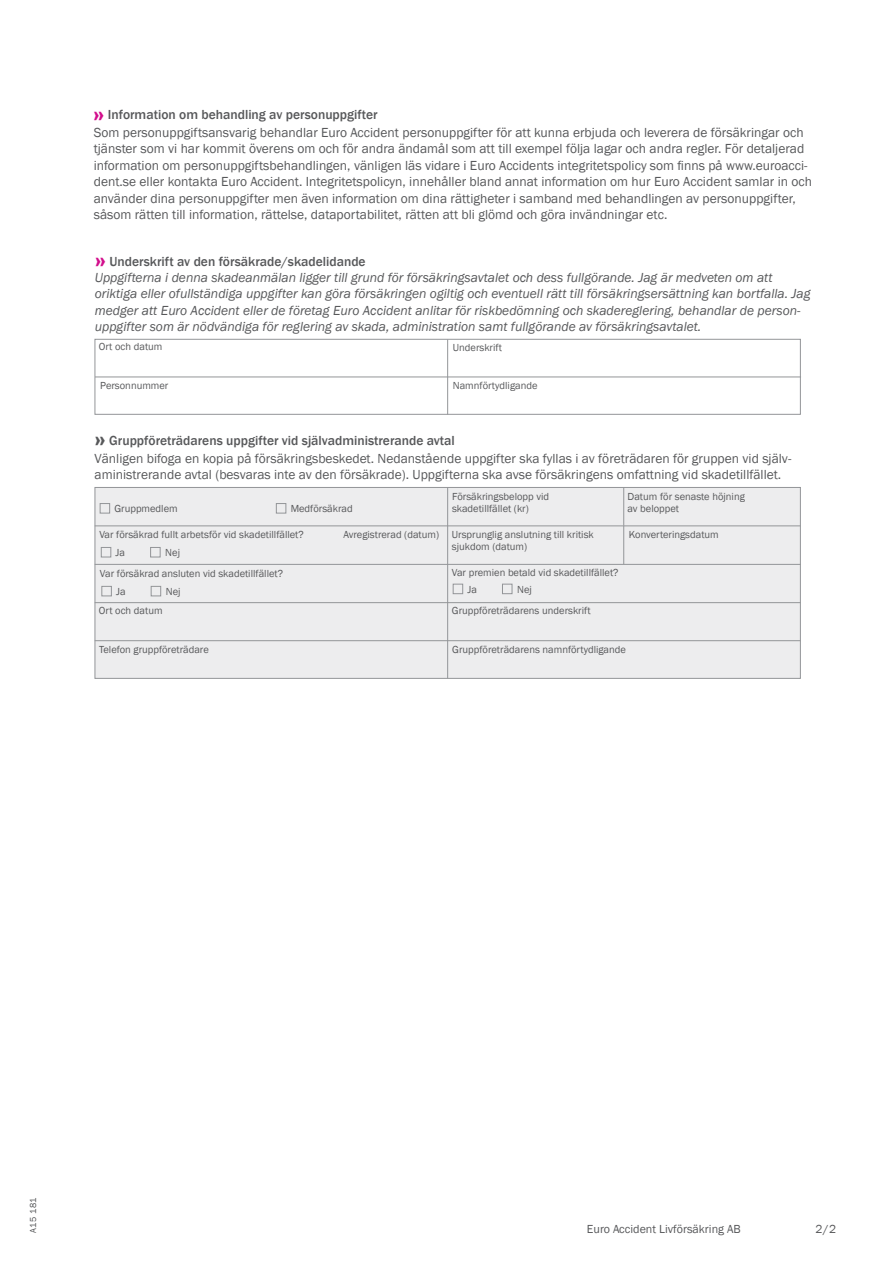
<style>
.page{position:relative;width:893px;height:1263px;background:#fff}
.page>*{position:absolute;margin:0;border:0;box-sizing:border-box;transform-origin:0 0}
.t1{font:800 30px "Franklin Gothic";color:#d20e8c}
.Styckesrubrik{font:800 30px "Franklin Gothic";color:#57585a}
.Brödtext{font:13.5px/16.5px "Franklin Gothic";color:#57585a}
.t2{font:italic 13.5px/16.5px "Franklin Gothic";color:#57585a}
.Styckesrubrik-2{font:500 13.5px "Franklin Gothic";color:#57585a}
.t3{font:500 13.5px "Franklin Gothic";color:#57585a}
.t4{font:12px "Franklin Gothic";color:#57585a}
.t5{font:10.5px/12px "Franklin Gothic";color:#57585a}
.t6{font:9px "Franklin Gothic";letter-spacing:.04em;color:#57585a}
</style>
<div class="page">
<div style="left:95px;top:487px;width:706px;height:191px;background:#ededee;border:1px solid #939598"></div>
<hr style="left:95px;top:526px;width:706px;height:1px;background:#939598">
<hr style="left:95px;top:564px;width:706px;height:1px;background:#939598">
<hr style="left:95px;top:602px;width:706px;height:1px;background:#939598">
<hr style="left:95px;top:640px;width:706px;height:1px;background:#939598">
<hr style="left:447px;top:487px;width:1px;height:191px;background:#939598">
<div style="left:100px;top:503px;width:10px;height:10px;border:1px solid #939598"></div>
<div style="left:276px;top:503px;width:10px;height:10px;border:1px solid #939598"></div>
<hr style="left:623px;top:487px;width:1px;height:39px;background:#939598">
<hr style="left:623px;top:526px;width:1px;height:38px;background:#939598">
<div style="left:453px;top:584px;width:10px;height:10px;border:1px solid #939598"></div>
<div style="left:502px;top:584px;width:10px;height:10px;border:1px solid #939598"></div>
<div style="left:95px;top:339px;width:705px;height:75px;border:1px solid #939598"></div>
<hr style="left:95px;top:377px;width:706px;height:1px;background:#939598">
<hr style="left:447px;top:339px;width:1px;height:75px;background:#939598">
<svg style="left:95px;top:338px;width:70px;height:23px"></svg>
<div style="left:101px;top:547px;width:10px;height:10px;border:1px solid #939598"></div>
<div style="left:150px;top:547px;width:10px;height:10px;border:1px solid #939598"></div>
<div style="left:102px;top:586px;width:10px;height:10px;border:1px solid #939598"></div>
<div style="left:151px;top:586px;width:10px;height:10px;border:1px solid #939598"></div>
<h1 class="t1" style="left:93px;top:93px;width:13px">»</h1>
<p class="t3" style="left:108px;top:106px;width:271px">Information om behandling av personuppgifter</p>
<p class="Brödtext" style="left:94px;top:124px;width:720px">Som personuppgiftsansvarig behandlar Euro Accident personuppgifter för att kunna erbjuda och leverera de försäkringar och tjänster som vi har kommit överens om och för andra ändamål som att till exempel följa lagar och andra regler. För detaljerad information om personuppgiftsbehandlingen, vänligen läs vidare i Euro Accidents integritetspolicy som finns på www.euroacci&shy;dent.se eller kontakta Euro Accident. Integritetspolicyn, innehåller bland annat information om hur Euro Accident samlar in och använder dina personuppgifter men även information om dina rättigheter i samband med behandlingen av personuppgifter, såsom rätten till information, rättelse, dataportabilitet, rätten att bli glömd och göra invändningar etc.</p>
<h1 class="t1" style="left:95px;top:239px;width:13px">»</h1>
<p class="Styckesrubrik-2" style="left:109px;top:253px;width:258px">Underskrift av den försäkrade/skadelidande</p>
<p class="t2" style="left:95px;top:269px;width:717px">Uppgifterna i denna skadeanmälan ligger till grund för försäkringsavtalet och dess fullgörande. Jag är medveten om att oriktiga eller ofullständiga uppgifter kan göra försäkringen ogiltig och eventuell rätt till försäkringsersättning kan bortfalla. Jag medger att Euro Accident eller de företag Euro Accident anlitar för riskbedömning och skadereglering, behandlar de person&shy;uppgifter som är nödvändiga för reglering av skada, administration samt fullgörande av försäkringsavtalet.</p>
<p class="t5" style="left:99px;top:341px;width:65px">Ort och datum</p>
<p class="t5" style="left:100px;top:380px;width:70px">Personnummer</p>
<p class="t5" style="left:453px;top:342px;width:51px">Underskrift</p>
<p class="t5" style="left:453px;top:380px;width:86px">Namnförtydligande</p>
<p class="Styckesrubrik" style="left:95px;top:418px;width:13px">»</p>
<p class="Styckesrubrik-2" style="left:109px;top:432px;width:347px">Gruppföreträdarens uppgifter vid självadministrerande avtal</p>
<p class="Brödtext" style="left:95px;top:450px;width:698px">Vänligen bifoga en kopia på försäkringsbeskedet. Nedanstående uppgifter ska fyllas i av företrädaren för gruppen vid själv&shy;aministrerande avtal (besvaras inte av den försäkrade). Uppgifterna ska avse försäkringens omfattning vid skadetillfället.</p>
<p class="t5" style="left:114px;top:503px;width:65px">Gruppmedlem</p>
<p class="t5" style="left:291px;top:503px;width:64px">Medförsäkrad</p>
<p class="t5" style="left:99px;top:528px;width:206px">Var försäkrad fullt arbetsför vid skadetillfället?</p>
<p class="t5" style="left:116px;top:547px;width:11px">Ja</p>
<p class="t5" style="left:165px;top:547px;width:16px">Nej</p>
<p class="t5" style="left:100px;top:567px;width:185px">Var försäkrad ansluten vid skadetillfället?</p>
<p class="t5" style="left:116px;top:585px;width:11px">Ja</p>
<p class="t5" style="left:166px;top:585px;width:16px">Nej</p>
<p class="t5" style="left:343px;top:528px;width:97px">Avregistrerad (datum)</p>
<p class="t5" style="left:452px;top:490px;width:99px">Försäkringsbelopp vid</p>
<p class="t5" style="left:452px;top:502px;width:78px">skadetillfället (kr)</p>
<p class="t5" style="left:628px;top:490px;width:119px">Datum för senaste höjning</p>
<p class="t5" style="left:628px;top:502px;width:53px">av beloppet</p>
<p class="t5" style="left:452px;top:529px;width:143px">Ursprunglig anslutning till kritisk sjukdom (datum)</p>
<p class="t5" style="left:629px;top:529px;width:91px">Konverteringsdatum</p>
<p class="t5" style="left:452px;top:566px;width:168px">Var premien betald vid skadetillfället?</p>
<p class="t5" style="left:467px;top:583px;width:11px">Ja</p>
<p class="t5" style="left:517px;top:583px;width:16px">Nej</p>
<p class="t5" style="left:99px;top:605px;width:65px">Ort och datum</p>
<p class="t5" style="left:452px;top:605px;width:140px">Gruppföreträdarens underskrift</p>
<p class="t5" style="left:99px;top:643px;width:111px">Telefon gruppföreträdare</p>
<p class="t5" style="left:452px;top:643px;width:175px">Gruppföreträdarens namnförtydligande</p>
<p class="t6" style="left:27px;top:1233px;width:37px;rotate:-90deg">A15 181</p>
<p class="t4" style="left:587px;top:1222px;width:155px">Euro Accident Livförsäkring AB</p>
<p class="t4" style="left:815px;top:1222px;width:22px">2/2</p>
</div>
